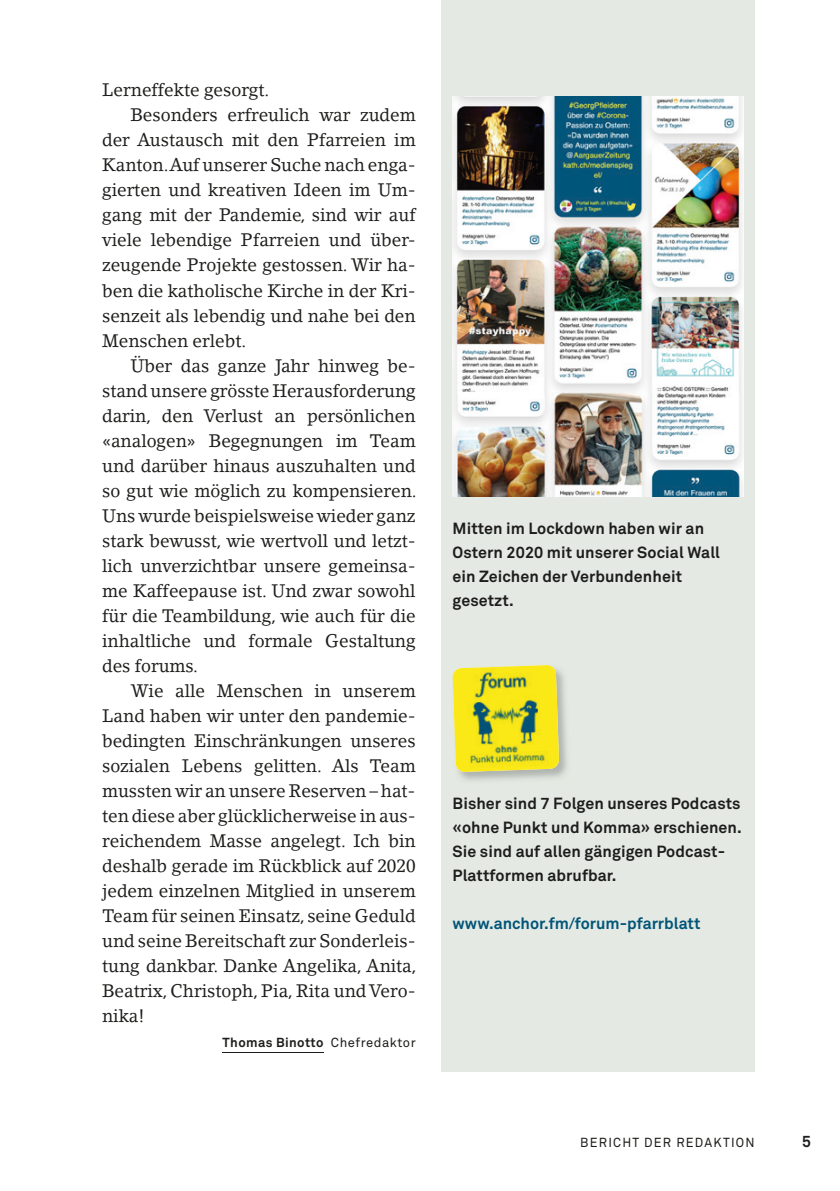
<style>
.page{position:relative;width:840px;height:1191px;background:#fff}
.page>*{position:absolute;margin:0;border:0;box-sizing:border-box;transform-origin:0 0}
.t1{font:18px "Lino Letter";letter-spacing:-.005em;color:#1d1d1b;scale:.96 1}
.t2{font:700 16px/24px "Akkurat Pro";letter-spacing:.005em;color:#1d1d1b}
.t3{font:700 16px "Akkurat Pro";color:#005578}
.t4{font:700 16px "Akkurat Pro";letter-spacing:.005em;color:#1d1d1b;scale:.96 1}
.t5{font:700 13px "Akkurat Pro";letter-spacing:.03em;color:#1d1d1b}
.t6{font:13px "Akkurat Pro";letter-spacing:.1em;color:#1d1d1b;scale:.96 1}
.s1{font-weight:400}
</style>
<div class="page">
<div style="left:441px;top:0;width:313px;height:1071px;background:#e4e9e3"></div>
<hr style="left:222px;top:1052px;width:102px;height:1px;background:#1d1d1b">
<img style="left:452px;top:96px;width:290px;height:400px">
<img style="left:452px;top:665px;width:106px;height:107px">
<p class="t1" style="left:102px;top:79px;width:175px">Lerneffekte gesorgt.</p>
<p class="t1" style="left:130px;top:104px;width:298px">Besonders erfreulich war zudem</p>
<p class="t1" style="left:102px;top:129px;width:328px">der Austausch mit den Pfarreien im</p>
<p class="t1" style="left:102px;top:154px;width:328px">Kanton. Auf unserer Suche nach enga-</p>
<p class="t1" style="left:102px;top:179px;width:328px">gierten und kreativen Ideen im Um-</p>
<p class="t1" style="left:102px;top:204px;width:328px">gang mit der Pandemie, sind wir auf</p>
<p class="t1" style="left:102px;top:229px;width:328px">viele lebendige Pfarreien und über-</p>
<p class="t1" style="left:102px;top:254px;width:328px">zeugende Projekte gestossen. Wir ha-</p>
<p class="t1" style="left:102px;top:279px;width:328px">ben die katholische Kirche in der Kri-</p>
<p class="t1" style="left:102px;top:304px;width:328px">senzeit als lebendig und nahe bei den</p>
<p class="t1" style="left:102px;top:329px;width:151px">Menschen erlebt.</p>
<p class="t1" style="left:130px;top:354px;width:298px">Über das ganze Jahr hinweg be-</p>
<p class="t1" style="left:102px;top:379px;width:328px">stand unsere grösste Herausforderung</p>
<p class="t1" style="left:102px;top:404px;width:328px">darin, den Verlust an persönlichen</p>
<p class="t1" style="left:102px;top:429px;width:328px">«analogen» Begegnungen im Team</p>
<p class="t1" style="left:102px;top:454px;width:328px">und darüber hinaus auszuhalten und</p>
<p class="t1" style="left:102px;top:479px;width:329px">so gut wie möglich zu kompensieren.</p>
<p class="t1" style="left:102px;top:504px;width:328px">Uns wurde beispielsweise wieder ganz</p>
<p class="t1" style="left:102px;top:529px;width:328px">stark bewusst, wie wertvoll und letzt-</p>
<p class="t1" style="left:102px;top:554px;width:328px">lich unverzichtbar unsere gemeinsa-</p>
<p class="t1" style="left:102px;top:579px;width:328px">me Kaffeepause ist. Und zwar sowohl</p>
<p class="t1" style="left:102px;top:604px;width:328px">für die Teambildung, wie auch für die</p>
<p class="t1" style="left:102px;top:629px;width:328px">inhaltliche und formale Gestaltung</p>
<p class="t1" style="left:102px;top:654px;width:101px">des forums.</p>
<p class="t1" style="left:130px;top:679px;width:298px">Wie alle Menschen in unserem</p>
<p class="t1" style="left:102px;top:704px;width:328px">Land haben wir unter den pandemie-</p>
<p class="t1" style="left:102px;top:729px;width:328px">bedingten Einschränkungen unseres</p>
<p class="t1" style="left:102px;top:754px;width:328px">sozialen Lebens gelitten. Als Team</p>
<p class="t1" style="left:102px;top:779px;width:328px">mussten wir an unsere Reserven – hat-</p>
<p class="t1" style="left:102px;top:804px;width:328px">ten diese aber glücklicherweise in aus-</p>
<p class="t1" style="left:102px;top:829px;width:328px">reichendem Masse angelegt. Ich bin</p>
<p class="t1" style="left:102px;top:854px;width:328px">deshalb gerade im Rückblick auf 2020</p>
<p class="t1" style="left:102px;top:879px;width:328px">jedem einzelnen Mitglied in unserem</p>
<p class="t1" style="left:102px;top:904px;width:328px">Team für seinen Einsatz, seine Geduld</p>
<p class="t1" style="left:102px;top:929px;width:328px">und seine Bereitschaft zur Sonderleis-</p>
<p class="t1" style="left:102px;top:954px;width:329px">tung dankbar. Danke Angelika, Anita,</p>
<p class="t1" style="left:102px;top:979px;width:328px">Beatrix, Christoph, Pia, Rita und Vero-</p>
<p class="t1" style="left:102px;top:1004px;width:46px">nika!</p>
<p class="t5" style="left:222px;top:1034px;width:194px">Thomas Binotto <span class="s1">Chefredaktor</span></p>
<p class="t2" style="left:452px;top:516px;width:269px">Mitten im Lockdown haben wir an<br>Ostern 2020 mit unserer Social Wall ein Zeichen der Verbundenheit gesetzt.</p>
<p class="t2" style="left:452px;top:791px;width:290px">Bisher sind 7 Folgen unseres Podcasts «ohne Punkt und Komma» erschienen.<br>Sie sind auf allen gängigen Podcast-Plattformen abrufbar.</p>
<p class="t3" style="left:452px;top:913px;width:249px">www.anchor.fm/forum-pfarrblatt</p>
<p class="t6" style="left:580px;top:1134px;width:183px">BERICHT DER REDAKTION</p>
<p class="t4" style="left:801px;top:1131px;width:11px">5</p>
</div>
